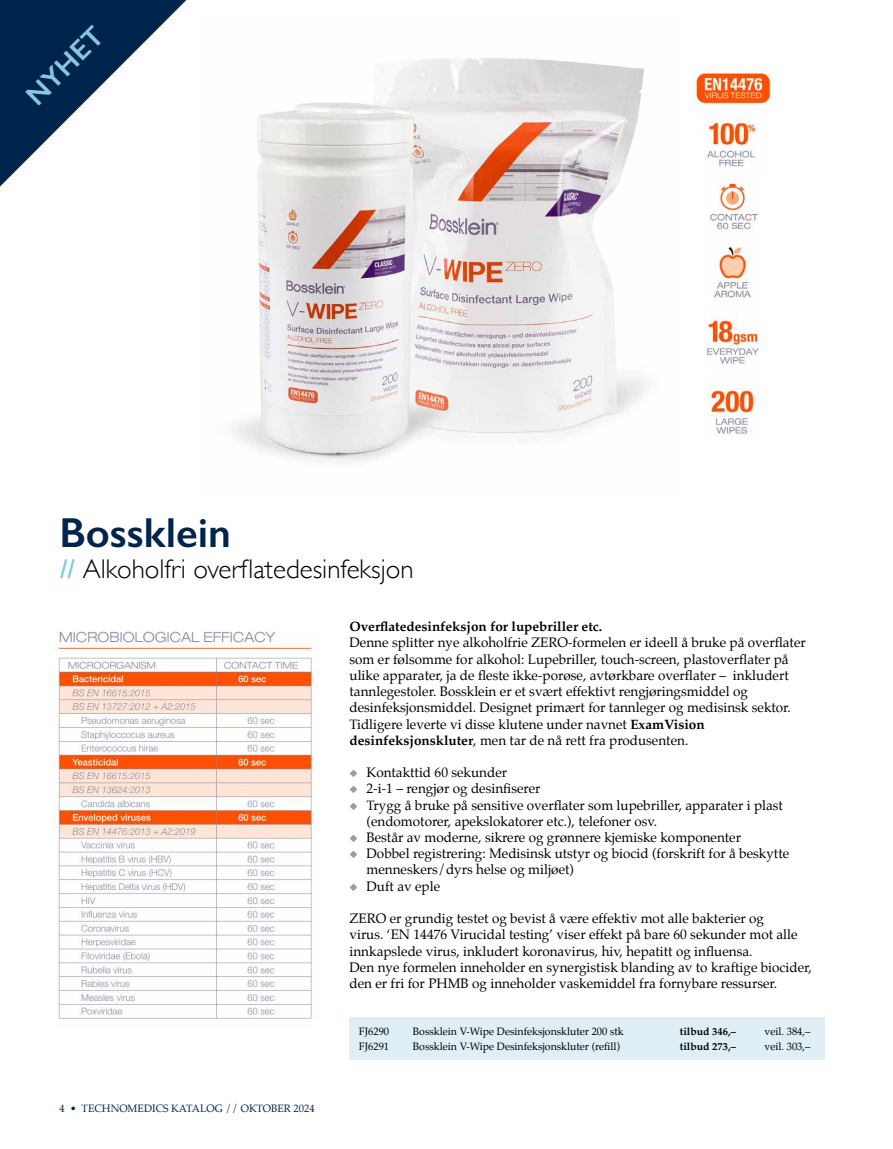
<style>
.page{position:relative;width:893px;height:1149px;background:#fff}
.page>*{position:absolute;margin:0;border:0;box-sizing:border-box;transform-origin:0 0}
.t1{font:600 42px "Gill Sans";color:#00254d}
.t2{font:600 28.05px "Gill Sans";color:#87c8de}
.t3{font:300 27px "Gill Sans";color:#000}
.t4{font:13.5px/16.2px "Palatino";color:#000}
.t5{font:700 13.5px "Palatino";color:#000}
.t6{font:10.5px "Palatino";color:#000}
.t7{font:10.5px "Palatino";color:#00254d}
.t8{font:700 10.5px "Palatino";color:#000}
.s1{font-weight:600;color:#87c8de}
.s2{font-weight:700}
.s3{color:#9d9d9c}
</style>
<div class="page">
<div style="left:350px;top:1016px;width:475px;height:43px;background:#e0eff6"></div>
<img style="left:233px;top:58px;width:413px;height:404px">
<img style="left:695px;top:72px;width:76px;height:33px">
<img style="left:707px;top:116px;width:52px;height:51px">
<img style="left:710px;top:180px;width:48px;height:52px">
<img style="left:714px;top:244px;width:37px;height:56px">
<img style="left:706px;top:314px;width:54px;height:52px">
<img style="left:707px;top:384px;width:50px;height:52px">
<img style="left:53px;top:631px;width:261px;height:388px">
<svg style="left:0;top:0;width:186px;height:186px"></svg>
<h2 class="t2" style="left:19px;top:88px;width:99px;rotate:-45deg">NYHET</h2>
<h1 class="t1" style="left:60px;top:507px;width:173px">Bossklein</h1>
<h3 class="t3" style="left:60px;top:548px;width:355px"><span class="s1">//</span> Alkoholfri overflatedesinfeksjon</h3>
<p class="t5" style="left:350px;top:615px;width:254px">Overflatedesinfeksjon for lupebriller etc.</p>
<p class="t4" style="left:350px;top:634px;width:458px">Denne splitter nye alkoholfrie ZERO-formelen er ideell å bruke på overflater som er følsomme for alkohol: Lupebriller, touch-screen, plastoverflater på ulike apparater, ja de fleste ikke-porøse, avtørkbare overflater – inkludert tannlegestoler. Bossklein er et svært effektivt rengjøringsmiddel og desinfeksjonsmiddel. Designet primært for tannleger og medisinsk sektor.<br>Tidligere leverte vi disse klutene under navnet <span class="s2">ExamVision desinfeksjonskluter</span>, men tar de nå rett fra produsenten.</p>
<p class="t4" style="left:350px;top:764px;width:159px"><span class="s3">◆</span> Kontakttid 60 sekunder</p>
<p class="t4" style="left:350px;top:780px;width:192px"><span class="s3">◆</span> 2-i-1 – rengjør og desinfiserer</p>
<p class="t4" style="left:367px;top:796px;width:418px;text-indent:-17px"><span class="s3">◆</span> Trygg å bruke på sensitive overflater som lupebriller, apparater i plast (endomotorer, apekslokatorer etc.), telefoner osv.</p>
<p class="t4" style="left:350px;top:829px;width:393px"><span class="s3">◆</span> Består av moderne, sikrere og grønnere kjemiske komponenter</p>
<p class="t4" style="left:367px;top:845px;width:424px;text-indent:-17px"><span class="s3">◆</span> Dobbel registrering: Medisinsk utstyr og biocid (forskrift for å beskytte menneskers/dyrs helse og miljøet)</p>
<p class="t4" style="left:350px;top:877px;width:92px"><span class="s3">◆</span> Duft av eple</p>
<p class="t4" style="left:350px;top:910px;width:464px">ZERO er grundig testet og bevist å være effektiv mot alle bakterier og<br>virus. ‘EN 14476 Virucidal testing’ viser effekt på bare 60 sekunder mot alle innkapslede virus, inkludert koronavirus, hiv, hepatitt og influensa.<br>Den nye formelen inneholder en synergistisk blanding av to kraftige biocider, den er fri for PHMB og inneholder vaskemiddel fra fornybare ressurser.</p>
<p class="t6" style="left:359px;top:1022px;width:32px">FJ6290</p>
<p class="t6" style="left:413px;top:1022px;width:212px">Bossklein V-Wipe Desinfeksjonskluter 200 stk</p>
<p class="t8" style="left:680px;top:1022px;width:57px">tilbud 346,–</p>
<p class="t6" style="left:764px;top:1022px;width:47px">veil. 384,–</p>
<p class="t6" style="left:359px;top:1037px;width:32px">FJ6291</p>
<p class="t6" style="left:413px;top:1037px;width:209px">Bossklein V-Wipe Desinfeksjonskluter (refill)</p>
<p class="t8" style="left:680px;top:1037px;width:57px">tilbud 273,–</p>
<p class="t6" style="left:764px;top:1037px;width:47px">veil. 303,–</p>
<p class="t7" style="left:60px;top:1099px;width:257px">4 • TECHNOMEDICS KATALOG // OKTOBER 2024</p>
</div>
